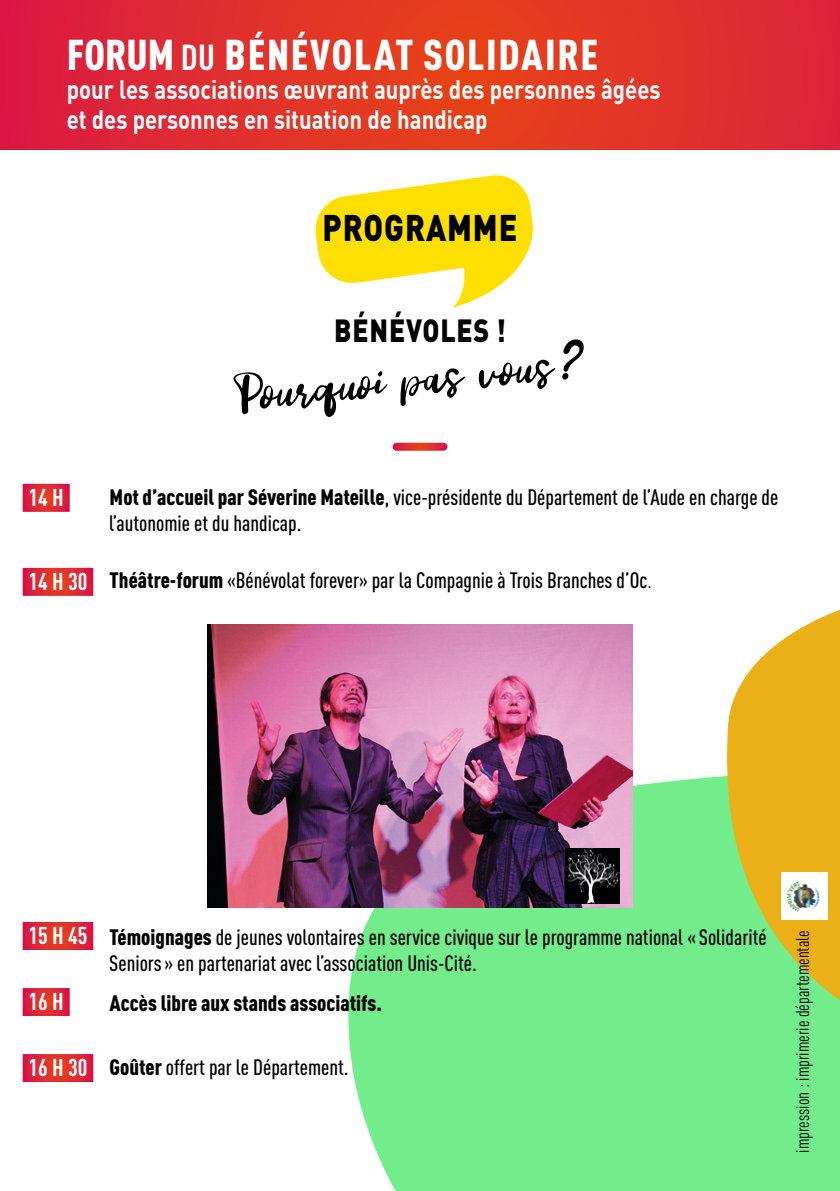
<style>
.page{position:relative;width:840px;height:1191px;background:#fff}
.page>*{position:absolute;margin:0;border:0;box-sizing:border-box;transform-origin:0 0}
.t1{font:47px "Vanilla Twilight Script";color:#000}
.t2{font:900 condensed 42.4px "DIN Pro";letter-spacing:.04em;color:#fff}
.t3{font:900 36.6px "DIN Pro";letter-spacing:.03em;color:#000;scale:.84 1}
.t4{font:900 31.8px "DIN Pro";letter-spacing:.03em;color:#000;scale:.84 1}
.t5{font:700 26.4px/29.6px "DIN Pro";color:#fff;scale:.84 1}
.t6{font:700 condensed 24px "DIN Pro";color:#fff}
.t7{font:500 condensed 22px/26px "DIN Pro";color:#000}
.t8{font:900 condensed 22px "DIN Pro";color:#000}
.t9{font:condensed 18.4px "DIN Pro";color:#000}
.s1{font-family:"DIN Cond";font-stretch:normal}
.s2{font-family:"DIN Cond";font-weight:700;font-stretch:normal;font-size:35.6px}
.s3{font-weight:900}
.s4{font-weight:400}
</style>
<div class="page">
<div style="left:348px;top:774px;width:491px;height:417px;background:#73ed8c"></div>
<svg style="left:726px;top:610px;width:113px;height:430px;background:#cdc74b"></svg>
<svg style="left:0;top:0;width:839px;height:150px;background:#e0302b"></svg>
<svg style="left:315px;top:175px;width:217px;height:133px"></svg>
<svg style="left:396px;top:443px;width:47px;height:8px"></svg>
<svg style="left:23px;top:484px;width:47px;height:28px"></svg>
<svg style="left:23px;top:568px;width:70px;height:28px;background:#de2a33"></svg>
<svg style="left:23px;top:922px;width:70px;height:28px;background:#de2932"></svg>
<svg style="left:23px;top:988px;width:47px;height:28px"></svg>
<svg style="left:23px;top:1054px;width:70px;height:28px;background:#de2a32"></svg>
<img style="left:781px;top:872px;width:46px;height:47px">
<img style="left:207px;top:624px;width:425px;height:284px">
<img style="left:564px;top:848px;width:55px;height:55px">
<h2 class="t2" style="left:67px;top:21px;width:532px"><span class="s1">FORUM</span><span class="s2">DU</span> BÉNÉVOLAT SOLIDAIRE</h2>
<p class="t5" style="left:67px;top:72px;width:708px">pour les associations œuvrant auprès des personnes âgées et des personnes en situation de handicap</p>
<h3 class="t3" style="left:322px;top:196px;width:234px">PROGRAMME</h3>
<h3 class="t4" style="left:334px;top:303px;width:206px">BÉNÉVOLES !</h3>
<h1 class="t1" style="left:232px;top:372px;width:355px;rotate:-6deg">Pourquoi pas vous?</h1>
<p class="t6" style="left:28px;top:479px;width:37px">14 H</p>
<p class="t6" style="left:28px;top:563px;width:61px">14 H 30</p>
<p class="t7" style="left:109px;top:482px;width:670px"><span class="s3">Mot d’accueil par Séverine Mateille</span>, vice-présidente du Département de l’Aude en charge de l’autonomie et du handicap.</p>
<p class="t7" style="left:109px;top:566px;width:543px"><span class="s3">Théâtre-forum</span> «Bénévolat forever» par la Compagnie à Trois Branches d’Oc<span class="s4">.</span></p>
<p class="t6" style="left:28px;top:917px;width:61px">15 H 45</p>
<p class="t7" style="left:109px;top:922px;width:658px"><span class="s3">Témoignages</span> de jeunes volontaires en service civique sur le programme national « Solidarité<br>Seniors» en partenariat avec l’association Unis-Cité.</p>
<p class="t6" style="left:28px;top:983px;width:37px">16 H</p>
<p class="t8" style="left:109px;top:985px;width:274px">Accès libre aux stands associatifs.</p>
<p class="t6" style="left:28px;top:1049px;width:61px">16 H 30</p>
<p class="t7" style="left:109px;top:1052px;width:240px"><span class="s3">Goûter</span> offert par le Département.</p>
<p class="t9" style="left:789px;top:1152px;width:224px;rotate:-90deg">impression : imprimerie départementale</p>
</div>
